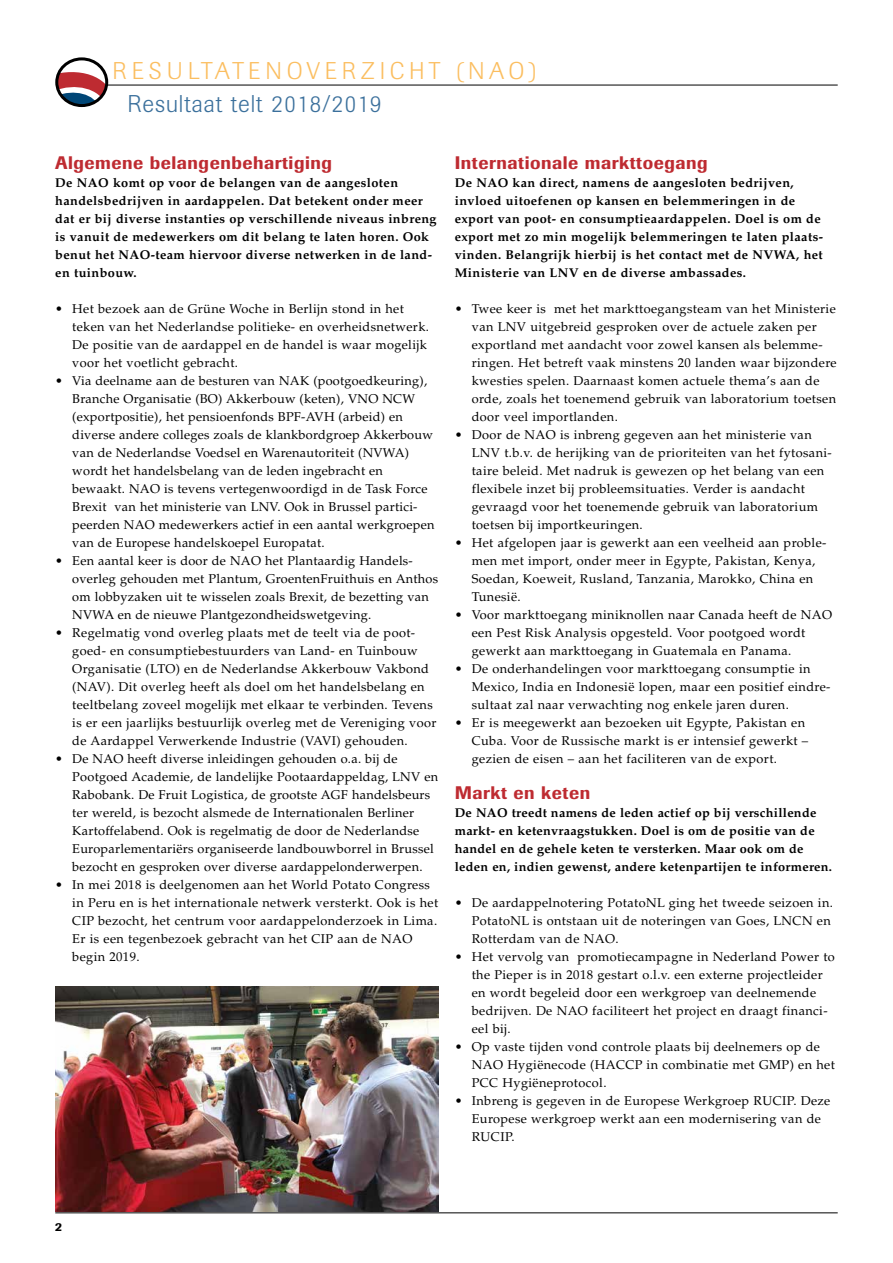
<style>
.page{position:relative;width:893px;height:1263px;background:#fff}
.page>*{position:absolute;margin:0;border:0;box-sizing:border-box;transform-origin:0 0}
.t1{font:300 24px "Imago";letter-spacing:.195em;color:#fbbe60}
.t2{font:300 24px "Imago";letter-spacing:.04em;color:#3b709c}
.t3{font:500 18px "Imago";letter-spacing:.03em;color:#be2b31}
.t4{font:12.75px/18px "Palatino LT Std";letter-spacing:.03em;color:#000}
.t5{font:700 12.75px/18px "Palatino LT Std";letter-spacing:.03em;color:#000}
.t6{font:500 12px "Imago";color:#000}
</style>
<div class="page">
<hr style="left:55px;top:1212px;width:783px;height:1px;background:#000">
<hr style="left:60px;top:85px;width:778px;height:1px;background:#000">
<svg style="left:57px;top:59px;width:50px;height:47px"></svg>
<svg style="left:58px;top:66px;width:49px;height:40px"></svg>
<div style="left:55px;top:57px;width:53px;height:50px;border:3px solid #000;border-radius:50%"></div>
<img style="left:55px;top:986px;width:383px;height:226px">
<h1 class="t1" style="left:113px;top:57px;width:426px">RESULTATENOVERZICHT (NAO)</h1>
<h1 class="t2" style="left:128px;top:90px;width:256px">Resultaat telt 2018/2019</h1>
<h2 class="t3" style="left:55px;top:151px;width:278px">Algemene belangenbehartiging</h2>
<p class="t5" style="left:55px;top:173px;width:383px">De NAO komt op voor de belangen van de aangesloten handelsbedrijven in aardappelen. Dat betekent onder meer dat er bij diverse instanties op verschillende niveaus inbreng is vanuit de medewerkers om dit belang te laten horen. Ook benut het NAO-team hiervoor diverse netwerken in de land&shy;en tuinbouw.</p>
<p class="t4" style="left:72px;top:299px;width:358px;text-indent:-17px">• Het bezoek aan de Grüne Woche in Berlijn stond in het teken van het Nederlandse politieke- en overheidsnetwerk.<br>De positie van de aardappel en de handel is waar mogelijk voor het voetlicht gebracht.</p>
<p class="t4" style="left:72px;top:371px;width:364px;text-indent:-17px">• Via deelname aan de besturen van NAK (pootgoedkeuring), Branche Organisatie (BO) Akkerbouw (keten), VNO NCW (exportpositie), het pensioenfonds BPF-AVH (arbeid) en diverse andere colleges zoals de klankbordgroep Akkerbouw van de Nederlandse Voedsel en Warenautoriteit (NVWA) wordt het handelsbelang van de leden ingebracht en bewaakt. NAO is tevens vertegenwoordigd in de Task Force Brexit van het ministerie van LNV. Ook in Brussel partici&shy;peerden NAO medewerkers actief in een aantal werkgroepen van de Europese handelskoepel Europatat.</p>
<p class="t4" style="left:72px;top:551px;width:367px;text-indent:-17px">• Een aantal keer is door de NAO het Plantaardig Handels&shy;overleg gehouden met Plantum, GroentenFruithuis en Anthos om lobbyzaken uit te wisselen zoals Brexit, de bezetting van NVWA en de nieuwe Plantgezondheidswetgeving.</p>
<p class="t4" style="left:72px;top:623px;width:366px;text-indent:-17px">• Regelmatig vond overleg plaats met de teelt via de poot&shy;goed- en consumptiebestuurders van Land- en Tuinbouw Organisatie (LTO) en de Nederlandse Akkerbouw Vakbond (NAV). Dit overleg heeft als doel om het handelsbelang en teeltbelang zoveel mogelijk met elkaar te verbinden. Tevens is er een jaarlijks bestuurlijk overleg met de Vereniging voor de Aardappel Verwerkende Industrie (VAVI) gehouden.</p>
<p class="t4" style="left:72px;top:750px;width:367px;text-indent:-17px">• De NAO heeft diverse inleidingen gehouden o.a. bij de Pootgoed Academie, de landelijke Pootaardappeldag, LNV en Rabobank. De Fruit Logistica, de grootste AGF handelsbeurs ter wereld, is bezocht alsmede de Internationalen Berliner Kartoffelabend. Ook is regelmatig de door de Nederlandse Europarlementariërs organiseerde landbouwborrel in Brussel bezocht en gesproken over diverse aardappelonderwerpen.</p>
<p class="t4" style="left:72px;top:876px;width:367px;text-indent:-17px">• In mei 2018 is deelgenomen aan het World Potato Congress in Peru en is het internationale netwerk versterkt. Ook is het CIP bezocht, het centrum voor aardappelonderzoek in Lima.<br>Er is een tegenbezoek gebracht van het CIP aan de NAO begin 2019.</p>
<h2 class="t3" style="left:455px;top:151px;width:254px">Internationale markttoegang</h2>
<p class="t5" style="left:455px;top:173px;width:370px">De NAO kan direct, namens de aangesloten bedrijven, invloed uitoefenen op kansen en belemmeringen in de export van poot- en consumptieaardappelen. Doel is om de export met zo min mogelijk belemmeringen te laten plaats&shy;vinden. Belangrijk hierbij is het contact met de NVWA, het Ministerie van LNV en de diverse ambassades.</p>
<p class="t4" style="left:472px;top:299px;width:366px;text-indent:-17px">• Twee keer is met het markttoegangsteam van het Ministerie van LNV uitgebreid gesproken over de actuele zaken per exportland met aandacht voor zowel kansen als belemme&shy;ringen. Het betreft vaak minstens 20 landen waar bijzondere kwesties spelen. Daarnaast komen actuele thema’s aan de orde, zoals het toenemend gebruik van laboratorium toetsen door veel importlanden.</p>
<p class="t4" style="left:472px;top:425px;width:362px;text-indent:-17px">• Door de NAO is inbreng gegeven aan het ministerie van LNV t.b.v. de herijking van de prioriteiten van het fytosani&shy;taire beleid. Met nadruk is gewezen op het belang van een flexibele inzet bij probleemsituaties. Verder is aandacht gevraagd voor het toenemende gebruik van laboratorium toetsen bij importkeuringen.</p>
<p class="t4" style="left:472px;top:533px;width:356px;text-indent:-17px">• Het afgelopen jaar is gewerkt aan een veelheid aan proble&shy;men met import, onder meer in Egypte, Pakistan, Kenya, Soedan, Koeweit, Rusland, Tanzania, Marokko, China en Tunesië.</p>
<p class="t4" style="left:472px;top:605px;width:362px;text-indent:-17px">• Voor markttoegang miniknollen naar Canada heeft de NAO een Pest Risk Analysis opgesteld. Voor pootgoed wordt gewerkt aan markttoegang in Guatemala en Panama.</p>
<p class="t4" style="left:472px;top:659px;width:360px;text-indent:-17px">• De onderhandelingen voor markttoegang consumptie in<br>Mexico, India en Indonesië lopen, maar een positief eindre&shy;sultaat zal naar verwachting nog enkele jaren duren.</p>
<p class="t4" style="left:472px;top:714px;width:338px;text-indent:-17px">• Er is meegewerkt aan bezoeken uit Egypte, Pakistan en<br>Cuba. Voor de Russische markt is er intensief gewerkt – gezien de eisen – aan het faciliteren van de export.</p>
<h2 class="t3" style="left:455px;top:781px;width:137px">Markt en keten</h2>
<p class="t5" style="left:455px;top:803px;width:379px">De NAO treedt namens de leden actief op bij verschillende markt- en ketenvraagstukken. Doel is om de positie van de handel en de gehele keten te versterken. Maar ook om de leden en, indien gewenst, andere ketenpartijen te informeren.</p>
<p class="t4" style="left:472px;top:893px;width:363px;text-indent:-17px">• De aardappelnotering PotatoNL ging het tweede seizoen in.<br>PotatoNL is ontstaan uit de noteringen van Goes, LNCN en<br>Rotterdam van de NAO.</p>
<p class="t4" style="left:472px;top:947px;width:365px;text-indent:-17px">• Het vervolg van promotiecampagne in Nederland Power to the Pieper is in 2018 gestart o.l.v. een externe projectleider en wordt begeleid door een werkgroep van deelnemende bedrijven. De NAO faciliteert het project en draagt financi&shy;eel bij.</p>
<p class="t4" style="left:472px;top:1037px;width:365px;text-indent:-17px">• Op vaste tijden vond controle plaats bij deelnemers op de<br>NAO Hygiënecode (HACCP in combinatie met GMP) en het<br>PCC Hygiëneprotocol.</p>
<p class="t4" style="left:472px;top:1091px;width:360px;text-indent:-17px">• Inbreng is gegeven in de Europese Werkgroep RUCIP. Deze<br>Europese werkgroep werkt aan een modernisering van de<br>RUCIP.</p>
<p class="t6" style="left:55px;top:1219px;width:8px">2</p>
</div>
